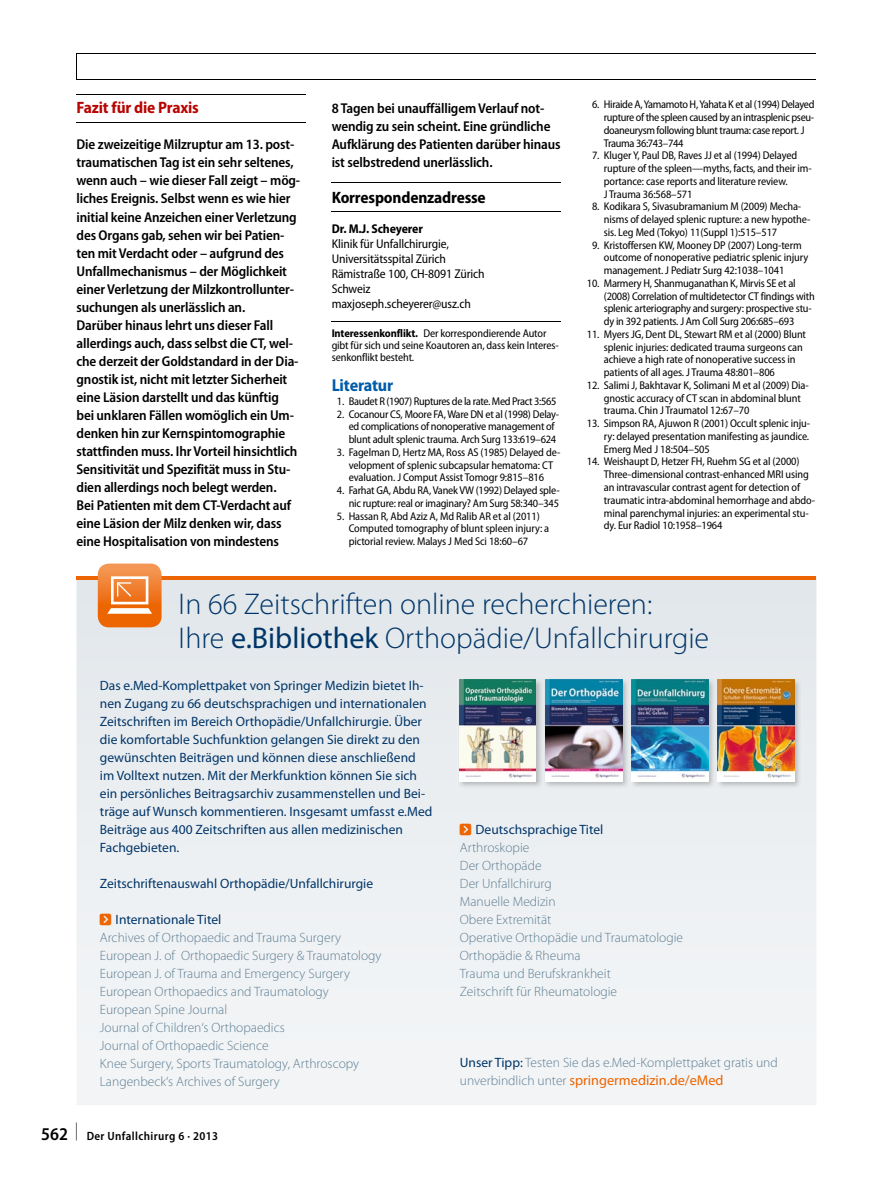
<style>
.page{position:relative;width:893px;height:1187px;background:#fff}
.page>*{position:absolute;margin:0;border:0;box-sizing:border-box;transform-origin:0 0}
.t1{font:300 30px/34.5px "Myriad Pro";color:#003568}
.t2{font:700 semi-condensed 17.25px "Myriad Pro";letter-spacing:-.01em;color:#005ba9}
.t3{font:700 semi-condensed 16.5px "Myriad Pro";letter-spacing:-.01em;color:#000}
.t4{font:700 semi-condensed 16.5px "Myriad Pro";letter-spacing:-.01em;color:#b70502}
.t5{font:600 semi-condensed 14.25px/18px "Myriad Pro";letter-spacing:-.01em;color:#000}
.t6{font:14.25px "Myriad Pro";color:#ec6500}
.t7{font:300 13.5px/18px "Myriad Pro";color:#5d7e93}
.t8{font:13.5px/18px "Myriad Pro";color:#003568}
.t9{font:semi-condensed 12.75px/15px "Myriad Pro";letter-spacing:-.01em;color:#000}
.t10{font:700 semi-condensed 12.75px "Myriad Pro";letter-spacing:-.01em;color:#000}
.t11{font:600 semi-condensed 12px "Myriad Pro";letter-spacing:.03em;color:#000}
.t12{font:semi-condensed 11.25px/12.8px "Myriad Pro";letter-spacing:-.01em;color:#000}
.t13{font:semi-condensed 11.25px/12.8px "Myriad Pro";letter-spacing:-.03em;color:#000}
.s1{font-weight:700}
.s2{font-weight:400}
.s3{font-family:"S Buttons";font-weight:400;font-size:10.5px;color:#ec6500}
.s4{font-weight:400;color:#003568}
.s5{font-weight:300;font-size:13.5px;color:#5d7e93}
.s6{font-size:18px}
</style>
<div class="page">
<hr style="left:77px;top:94px;width:229px;height:1px;background:#000">
<hr style="left:77px;top:122px;width:229px;height:1px;background:#000">
<hr style="left:332px;top:182px;width:229px;height:1px;background:#000">
<hr style="left:332px;top:211px;width:229px;height:1px;background:#000">
<hr style="left:332px;top:321px;width:229px;height:1px;background:#000">
<svg style="left:77px;top:579px;width:739px;height:525px"></svg>
<hr style="left:77px;top:576px;width:739px;height:3px;background:#ec6500">
<svg style="left:98px;top:563px;width:64px;height:64px;background:#f1914b"></svg>
<img style="left:458px;top:678px;width:344px;height:110px">
<img style="left:459px;top:679px;width:77px;height:102px">
<img style="left:544px;top:678px;width:1px;height:110px">
<img style="left:545px;top:679px;width:77px;height:102px">
<img style="left:630px;top:678px;width:1px;height:110px">
<img style="left:631px;top:679px;width:77px;height:102px">
<img style="left:716px;top:678px;width:1px;height:110px">
<img style="left:717px;top:679px;width:77px;height:102px">
<hr style="left:77px;top:53px;width:739px;height:1px;background:#000">
<hr style="left:77px;top:79px;width:739px;height:1px;background:#000">
<h3 class="t4" style="left:77px;top:99px;width:124px">Fazit für die Praxis</h3>
<p class="t5" style="left:77px;top:136px;width:225px">Die zweizeitige Milzruptur am 13. post&shy;traumatischen Tag ist ein sehr seltenes, wenn auch – wie dieser Fall zeigt – mög&shy;liches Ereignis. Selbst wenn es wie hier initial keine Anzeichen einer Verletzung des Organs gab, sehen wir bei Patien&shy;ten mit Verdacht oder – aufgrund des Unfallmechanismus – der Möglichkeit einer Verletzung der Milzkontrollunter&shy;suchungen als unerlässlich an.<br>Darüber hinaus lehrt uns dieser Fall allerdings auch, dass selbst die CT, wel&shy;che derzeit der Goldstandard in der Dia&shy;gnostik ist, nicht mit letzter Sicherheit eine Läsion darstellt und das künftig<br>bei unklaren Fällen womöglich ein Um&shy;denken hin zur Kernspintomographie stattfinden muss. Ihr Vorteil hinsichtlich Sensitivität und Spezifität muss in Stu&shy;dien allerdings noch belegt werden.<br>Bei Patienten mit dem CT-Verdacht auf eine Läsion der Milz denken wir, dass eine Hospitalisation von mindestens</p>
<p class="t5" style="left:332px;top:100px;width:231px">8 Tagen bei unauffälligem Verlauf not&shy;wendig zu sein scheint. Eine gründliche Aufklärung des Patienten darüber hinaus ist selbstredend unerlässlich.</p>
<h3 class="t3" style="left:332px;top:188px;width:156px">Korrespondenzadresse</h3>
<p class="t10" style="left:332px;top:222px;width:93px">Dr. M.J. Scheyerer</p>
<p class="t9" style="left:332px;top:237px;width:155px">Klinik für Unfallchirurgie,<br>Universitätsspital Zürich<br>Rämistraße 100, CH-8091 Zürich<br>Schweiz maxjoseph.scheyerer@usz.ch</p>
<p class="t12" style="left:332px;top:328px;width:229px;line-height:12px"><span class="s1">Interessenkonflikt.</span> Der korrespondierende Autor gibt für sich und seine Koautoren an, dass kein Interes&shy;senkonflikt besteht.</p>
<h2 class="t2" style="left:332px;top:375px;width:63px">Literatur</h2>
<p class="t13" style="left:337px;top:395px;width:221px">1. Baudet R (1907) Ruptures de la rate. Med Pract 3:565</p>
<p class="t12" style="left:349px;top:408px;width:212px;text-indent:-12px">2. Cocanour CS, Moore FA, Ware DN et al (1998) Delay&shy;ed complications of nonoperative management of blunt adult splenic trauma. Arch Surg 133:619–624</p>
<p class="t12" style="left:337px;top:446px;width:225px;text-align:center">3. Fagelman D, Hertz MA, Ross AS (1985) Delayed de&shy;velopment of splenic subcapsular hematoma: CT evaluation. J Comput Assist Tomogr 9:815–816</p>
<p class="t12" style="left:337px;top:484px;width:224px;text-align:right">4. Farhat GA, Abdu RA, Vanek VW (1992) Delayed sple&shy;nic rupture: real or imaginary? Am Surg 58:340–345</p>
<p class="t12" style="left:349px;top:509px;width:202px;text-indent:-12px">5. Hassan R, Abd Aziz A, Md Ralib AR et al (2011)<br>Computed tomography of blunt spleen injury: a pictorial review. Malays J Med Sci 18:60–67</p>
<p class="t13" style="left:604px;top:98px;width:212px;text-indent:-12px">6. Hiraide A, Yamamoto H, Yahata K et al (1994) Delayed rupture of the spleen caused by an intrasplenic pseu&shy;doaneurysm following blunt trauma: case report. J Trauma 36:743–744</p>
<p class="t12" style="left:604px;top:149px;width:210px;text-indent:-12px">7. Kluger Y, Paul DB, Raves JJ et al (1994) Delayed rupture of the spleen—myths, facts, and their im&shy;portance: case reports and literature review.<br>J Trauma 36:568–571</p>
<p class="t12" style="left:604px;top:200px;width:208px;text-indent:-12px">8. Kodikara S, Sivasubramanium M (2009) Mecha&shy;nisms of delayed splenic rupture: a new hypothe&shy;sis. Leg Med (Tokyo) 11(Suppl 1):515–517</p>
<p class="t12" style="left:604px;top:239px;width:206px;text-indent:-12px">9. Kristoffersen KW, Mooney DP (2007) Long-term outcome of nonoperative pediatric splenic injury management. J Pediatr Surg 42:1038–1041</p>
<p class="t12" style="left:604px;top:277px;width:212px;text-indent:-17px">10. Marmery H, Shanmuganathan K, Mirvis SE et al (2008) Correlation of multidetector CT findings with splenic arteriography and surgery: prospective stu&shy;dy in 392 patients. J Am Coll Surg 206:685–693</p>
<p class="t12" style="left:604px;top:328px;width:204px;text-indent:-17px">11. Myers JG, Dent DL, Stewart RM et al (2000) Blunt splenic injuries: dedicated trauma surgeons can achieve a high rate of nonoperative success in patients of all ages. J Trauma 48:801–806</p>
<p class="t12" style="left:604px;top:379px;width:206px;text-indent:-17px">12. Salimi J, Bakhtavar K, Solimani M et al (2009) Dia&shy;gnostic accuracy of CT scan in abdominal blunt trauma. Chin J Traumatol 12:67–70</p>
<p class="t12" style="left:604px;top:417px;width:208px;text-align:justify;text-indent:-17px">13. Simpson RA, Ajuwon R (2001) Occult splenic inju&shy;ry: delayed presentation manifesting as jaundice.<br>Emerg Med J 18:504–505</p>
<p class="t12" style="left:604px;top:455px;width:213px;text-indent:-17px">14. Weishaupt D, Hetzer FH, Ruehm SG et al (2000)<br>Three-dimensional contrast-enhanced MRI using an intravascular contrast agent for detection of traumatic intra-abdominal hemorrhage and abdo&shy;minal parenchymal injuries: an experimental stu&shy;dy. Eur Radiol 10:1958–1964</p>
<h1 class="t1" style="left:179px;top:586px;width:532px">In 66 Zeitschriften online recherchieren:<br>Ihre <span class="s2">e.Bibliothek</span> Orthopädie/Unfallchirurgie</h1>
<p class="t8" style="left:100px;top:675px;width:334px">Das e.Med-Komplettpaket von Springer Medizin bietet Ih&shy;nen Zugang zu 66 deutschsprachigen und internationalen Zeitschriften im Bereich Orthopädie/Unfallchirurgie. Über die komfortable Suchfunktion gelangen Sie direkt zu den gewünschten Beiträgen und können diese anschließend im Volltext nutzen. Mit der Merkfunktion können Sie sich ein persönliches Beitragsarchiv zusammenstellen und Bei&shy;träge auf Wunsch kommentieren. Insgesamt umfasst e.Med Beiträge aus 400 Zeitschriften aus allen medizinischen Fachgebieten.</p>
<p class="t8" style="left:100px;top:873px;width:275px">Zeitschriftenauswahl Orthopädie/Unfallchirurgie</p>
<p class="t7" style="left:100px;top:910px;width:283px"><span class="s3">D</span> <span class="s4">Internationale Titel<br></span>Archives of Orthopaedic and Trauma Surgery European J. of Orthopaedic Surgery &amp; Traumatology European J. of Trauma and Emergency Surgery European Orthopaedics and Traumatology European Spine Journal<br>Journal of Children‘s Orthopaedics<br>Journal of Orthopaedic Science<br>Knee Surgery, Sports Traumatology, Arthroscopy Langenbeck‘s Archives of Surgery</p>
<p class="t7" style="left:460px;top:820px;width:225px"><span class="s3">D</span> <span class="s4">Deutschsprachige Titel<br></span>Arthroskopie<br>Der Orthopäde<br>Der Unfallchirurg<br>Manuelle Medizin<br>Obere Extremität<br>Operative Orthopädie und Traumatologie<br>Orthopädie &amp; Rheuma<br>Trauma und Berufskrankheit<br>Zeitschrift für Rheumatologie</p>
<p class="t7" style="left:460px;top:1053px;width:319px"><span class="s4">Unser Tipp:</span> Testen Sie das e.Med-Komplettpaket gratis und</p>
<p class="t6" style="left:460px;top:1070px;width:265px"><span class="s5">unverbindlich unter</span> springermedizin.de/eMed</p>
<p class="t11" style="left:41px;top:1129px;width:179px"><span class="s6">562 </span><sup>|</sup> Der Unfallchirurg 6 · 2013</p>
</div>
